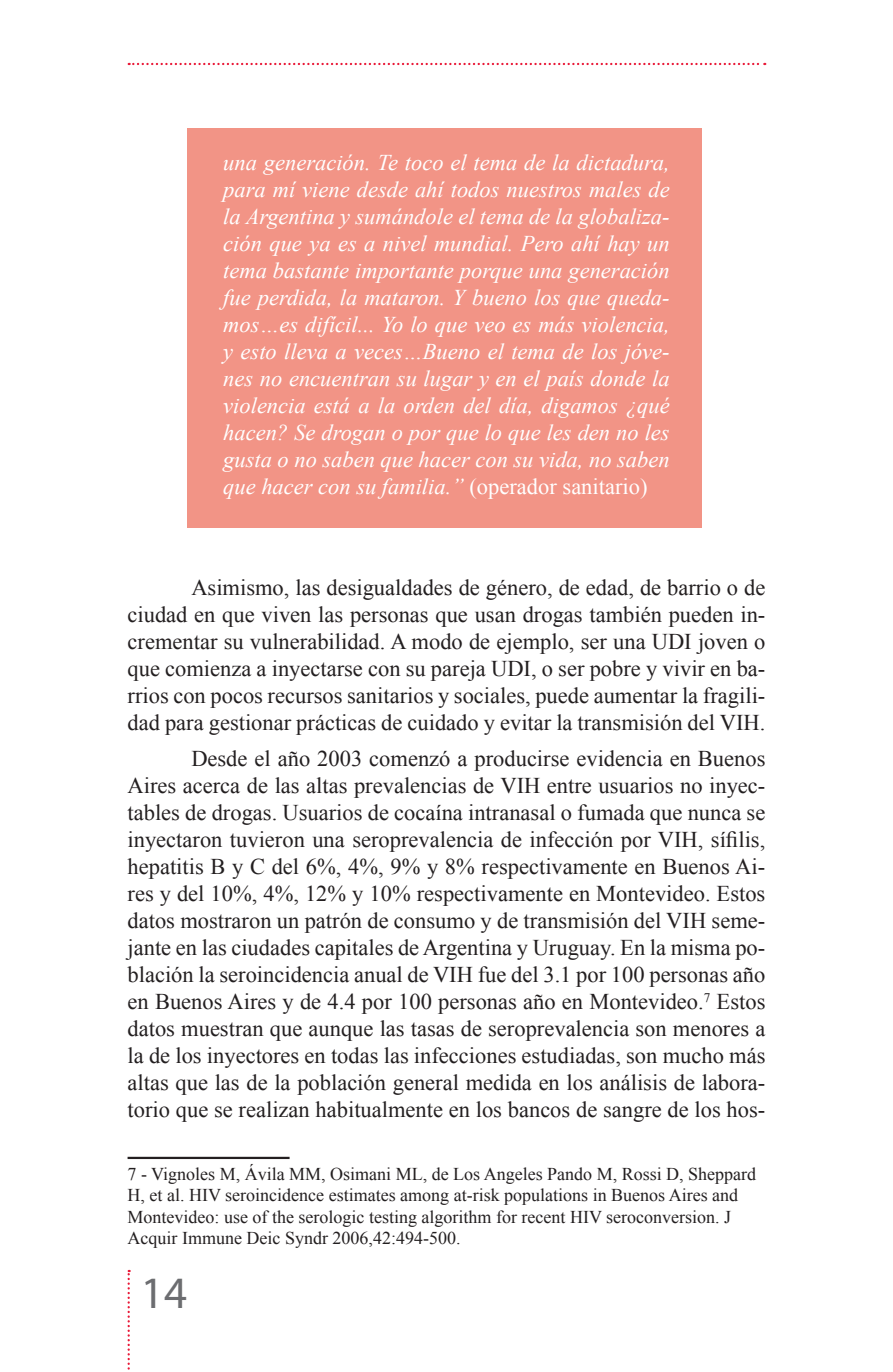
<style>
.page{position:relative;width:893px;height:1372px;background:#fff}
.page>*{position:absolute;margin:0;border:0;box-sizing:border-box;transform-origin:0 0}
.t1{font:45px "Myriad Pro";color:#6c6d70}
.t2{font:22.5px/27px "Times New Roman";color:#231f20;text-align:justify}
.t3{font:italic 22.5px/27px "Times New Roman";color:#fff;text-align:justify}
.t4{font:18px/21.6px "Times New Roman";color:#231f20}
.s1{font-style:normal}
</style>
<div class="page">
<svg style="left:128px;top:1269px;width:2px;height:101px"></svg>
<svg style="left:129px;top:63px;width:636px;height:2px"></svg>
<div style="left:187px;top:128px;width:515px;height:399px;background:#f29486"></div>
<hr style="left:128px;top:1156px;width:162px;height:2px;background:#231f20">
<p class="t3" style="left:223px;top:149px;width:448px">una generación. Te toco el tema de la dictadura, para mí viene desde ahí todos nuestros males de la Argentina y sumándole el tema de la globaliza&shy;ción que ya es a nivel mundial. Pero ahí hay un tema bastante importante porque una generación fue perdida, la mataron. Y bueno los que queda&shy;mos…es difícil... Yo lo que veo es más violencia, y esto lleva a veces…Bueno el tema de los jóve&shy;nes no encuentran su lugar y en el país donde la violencia está a la orden del día, digamos ¿qué hacen? Se drogan o por que lo que les den no les gusta o no saben que hacer con su vida, no saben que hacer con su familia.” <span class="s1">(operador sanitario)</span></p>
<p class="t2" style="left:128px;top:573px;width:639px;text-indent:64px">Asimismo, las desigualdades de género, de edad, de barrio o de ciudad en que viven las personas que usan drogas también pueden in&shy;crementar su vulnerabilidad. A modo de ejemplo, ser una UDI joven o que comienza a inyectarse con su pareja UDI, o ser pobre y vivir en ba&shy;rrios con pocos recursos sanitarios y sociales, puede aumentar la fragili&shy;dad para gestionar prácticas de cuidado y evitar la transmisión del VIH.</p>
<p class="t2" style="left:128px;top:744px;width:639px;text-indent:64px">Desde el año 2003 comenzó a producirse evidencia en Buenos Aires acerca de las altas prevalencias de VIH entre usuarios no inyec&shy;tables de drogas. Usuarios de cocaína intranasal o fumada que nunca se inyectaron tuvieron una seroprevalencia de infección por VIH, sífilis, hepatitis B y C del 6%, 4%, 9% y 8% respectivamente en Buenos Ai&shy;res y del 10%, 4%, 12% y 10% respectivamente en Montevideo. Estos datos mostraron un patrón de consumo y de transmisión del VIH seme&shy;jante en las ciudades capitales de Argentina y Uruguay. En la misma po&shy;blación la seroincidencia anual de VIH fue del 3.1 por 100 personas año en Buenos Aires y de 4.4 por 100 personas año en Montevideo.<sup>7</sup> Estos datos muestran que aunque las tasas de seroprevalencia son menores a la de los inyectores en todas las infecciones estudiadas, son mucho más altas que las de la población general medida en los análisis de labora&shy;torio que se realizan habitualmente en los bancos de sangre de los hos-</p>
<p class="t4" style="left:128px;top:1162px;width:630px">7 - Vignoles M, Ávila MM, Osimani ML, de Los Angeles Pando M, Rossi D, Sheppard H, et al. HIV seroincidence estimates among at-risk populations in Buenos Aires and Montevideo: use of the serologic testing algorithm for recent HIV seroconversion. J Acquir Immune Deic Syndr 2006,42:494-500.</p>
<h1 class="t1" style="left:141px;top:1265px;width:48px">14</h1>
</div>
